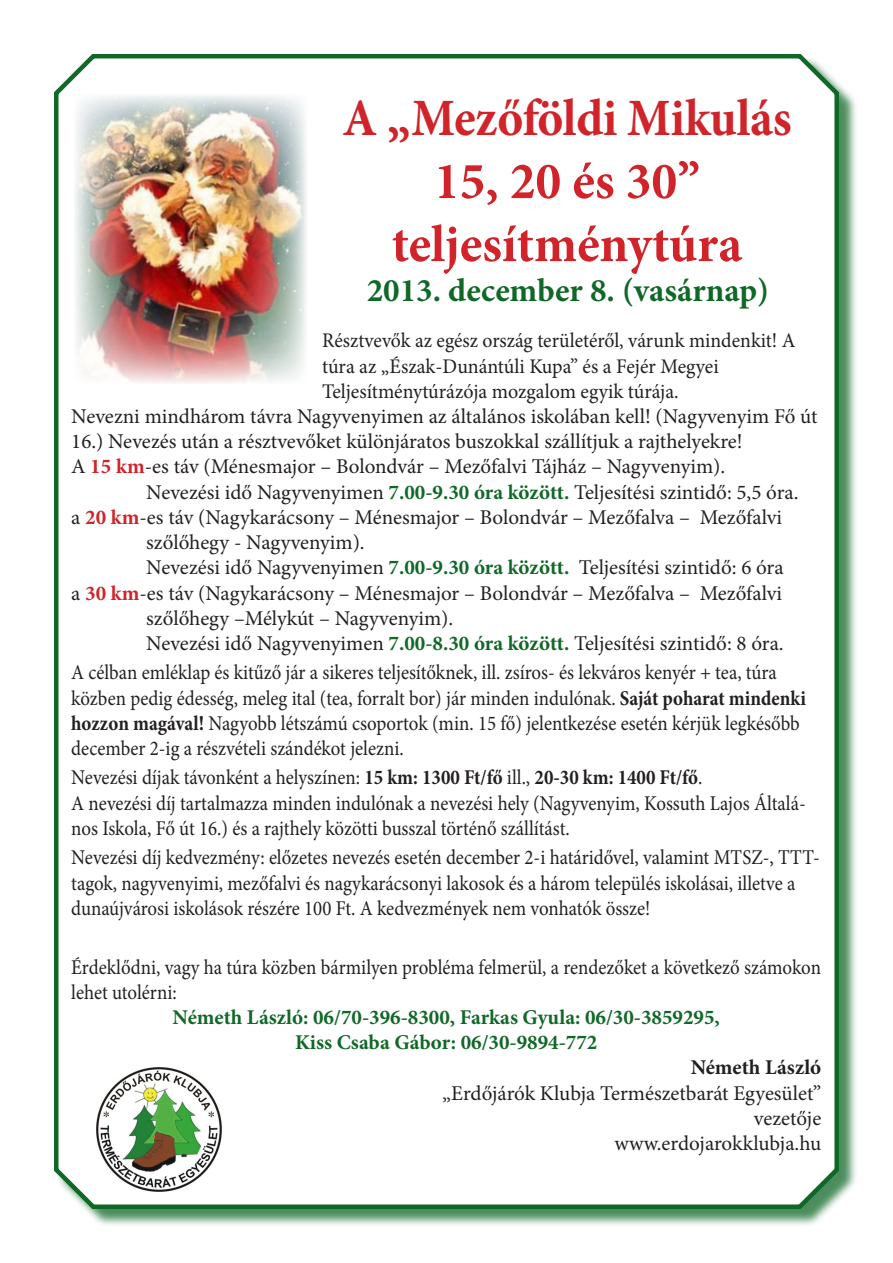
<style>
.page{position:relative;width:893px;height:1263px;background:#fff}
.page>*{position:absolute;margin:0;border:0;box-sizing:border-box;transform-origin:0 0}
.t1{font:700 52.5px/63px "Minion Pro";letter-spacing:-.005em;color:#d1232a;text-align:center;scale:.94 1}
.t2{font:700 33px "Minion Pro";color:#106827}
.t3{font:21px/25.2px "Minion Pro";color:#231f20;scale:.9 1}
.t4{font:21px/25.2px "Minion Pro";color:#231f20}
.t5{font:700 21px/25.2px "Minion Pro";color:#106827;text-align:center}
.t6{font:700 21px "Minion Pro";color:#231f20}
.t7{font:20.85px/25.2px "Minion Pro";color:#231f20;scale:.95 1}
.s1{font-weight:700;color:#d1232a}
.s2{font-weight:700;color:#106827}
.s3{font-weight:700}
</style>
<div class="page">
<div style="left:56px;top:56px;width:802px;height:1172px;background:#106827;opacity:.75"></div>
<div style="left:56px;top:56px;width:781px;height:1151px;background:#fff;border-radius:37px"></div>
<div style="left:54px;top:54px;width:785px;height:1155px;border:4px solid #106827;border-radius:37px"></div>
<img style="left:75px;top:95px;width:231px;height:288px">
<img style="left:97px;top:1067px;width:124px;height:125px">
<p class="t1" style="left:342px;top:86px;width:479px">A „Mezőföldi Mikulás<br>15, 20 és 30” teljesítménytúra</p>
<p class="t2" style="left:367px;top:267px;width:404px">2013. december 8. (vasárnap)</p>
<p class="t7" style="left:322px;top:328px;width:500px">Résztvevők az egész ország területéről, várunk mindenkit! A túra az „Észak-Dunántúli Kupa” és a Fejér Megyei<br>Teljesítménytúrázója mozgalom egyik túrája.</p>
<p class="t4" style="left:71px;top:404px;width:748px">Nevezni mindhárom távra Nagyvenyimen az általános iskolában kell! (Nagyvenyim Fő út<br>16.) Nevezés után a résztvevőket különjáratos buszokkal szállítjuk a rajthelyekre!</p>
<p class="t4" style="left:146px;top:454px;width:654px;text-indent:-75px">A <span class="s1">15 km</span>-es táv (Ménesmajor – Bolondvár – Mezőfalvi Tájház – Nagyvenyim).<br>Nevezési idő Nagyvenyimen <span class="s2">7.00-9.30 óra között.</span> Teljesítési szintidő: 5,5 óra.</p>
<p class="t4" style="left:146px;top:505px;width:639px;text-indent:-75px">a <span class="s1">20 km</span>-es táv (Nagykarácsony – Ménesmajor – Bolondvár – Mezőfalva – Mezőfalvi szőlőhegy - Nagyvenyim).<br>Nevezési idő Nagyvenyimen <span class="s2">7.00-9.30 óra között.</span> Teljesítési szintidő: 6 óra</p>
<p class="t4" style="left:146px;top:580px;width:639px;text-indent:-75px">a <span class="s1">30 km</span>-es táv (Nagykarácsony – Ménesmajor – Bolondvár – Mezőfalva – Mezőfalvi szőlőhegy –Mélykút – Nagyvenyim).<br>Nevezési idő Nagyvenyimen <span class="s2">7.00-8.30 óra között.</span> Teljesítési szintidő: 8 óra.</p>
<p class="t3" style="left:71px;top:660px;width:818px">A célban emléklap és kitűző jár a sikeres teljesítőknek, ill. zsíros- és lekváros kenyér + tea, túra közben pedig édesség, meleg ital (tea, forralt bor) jár minden indulónak. <span class="s3">Saját poharat mindenki hozzon magával!</span> Nagyobb létszámú csoportok (min. 15 fő) jelentkezése esetén kérjük legkésőbb december 2-ig a részvételi szándékot jelezni.</p>
<p class="t3" style="left:71px;top:765px;width:818px">Nevezési díjak távonként a helyszínen: <span class="s3">15 km: 1300 Ft/fő</span> ill., <span class="s3">20-30 km: 1400 Ft/fő</span>.<br>A nevezési díj tartalmazza minden indulónak a nevezési hely (Nagyvenyim, Kossuth Lajos Általá&shy;nos Iskola, Fő út 16.) és a rajthely közötti busszal történő szállítást.</p>
<p class="t3" style="left:71px;top:845px;width:833px">Nevezési díj kedvezmény: előzetes nevezés esetén december 2-i határidővel, valamint MTSZ-, TTT&shy;tagok, nagyvenyimi, mezőfalvi és nagykarácsonyi lakosok és a három település iskolásai, illetve a dunaújvárosi iskolások részére 100 Ft. A kedvezmények nem vonhatók össze!</p>
<p class="t3" style="left:71px;top:954px;width:834px">Érdeklődni, vagy ha túra közben bármilyen probléma felmerül, a rendezőket a következő számokon lehet utolérni:</p>
<p class="t5" style="left:173px;top:1004px;width:549px">Németh László: 06/70-396-8300, Farkas Gyula: 06/30-3859295,<br>Kiss Csaba Gábor: 06/30-9894-772</p>
<p class="t6" style="left:691px;top:1053px;width:132px">Németh László</p>
<p class="t4" style="left:442px;top:1080px;width:381px;text-align:right">„Erdőjárók Klubja Természetbarát Egyesület” vezetője</p>
<p class="t4" style="left:615px;top:1131px;width:208px">www.erdojarokklubja.hu</p>
</div>
